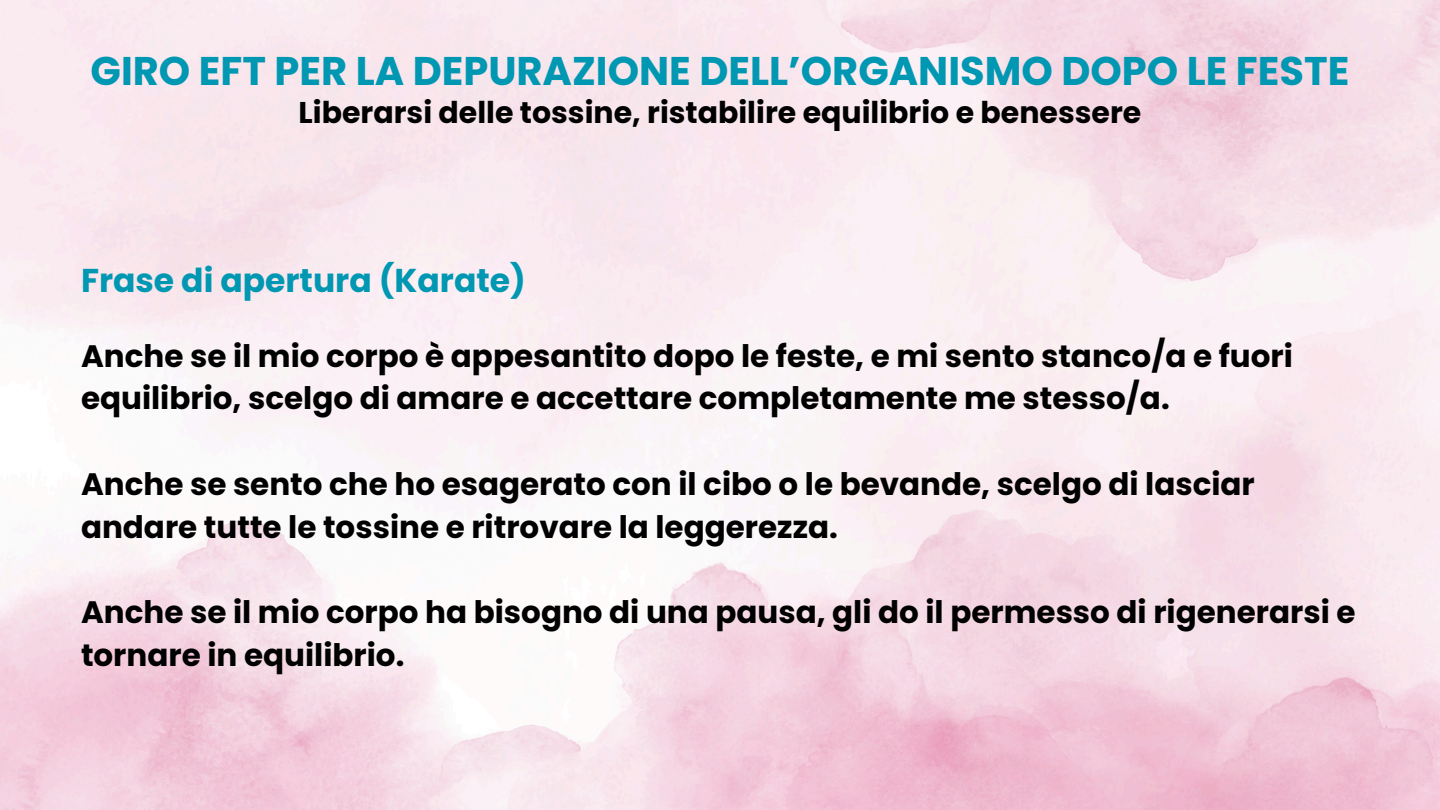
<style>
.page{position:relative;width:1440px;height:810px;background:#fff}
.page>*{position:absolute;margin:0;border:0;box-sizing:border-box;transform-origin:0 0}
.t1{font:700 40px "Poppins";color:#0097b2}
.t2{font:700 33px "Poppins";color:#0097b2}
.t3{font:700 31px/42.8px "Poppins";color:#000}
.t4{font:700 30px "Poppins";color:#000}
</style>
<div class="page">
<p class="t1" style="left:91px;top:43px;width:1260px">GIRO EFT PER LA DEPURAZIONE DELL’ORGANISMO DOPO LE FESTE</p>
<h1 class="t4" style="left:299px;top:91px;width:844px">Liberarsi delle tossine, ristabilire equilibrio e benessere</h1>
<p class="t2" style="left:81px;top:258px;width:446px">Frase di apertura (Karate)</p>
<p class="t3" style="left:81px;top:334px;width:1213px">Anche se il mio corpo è appesantito dopo le feste, e mi sento stanco/a e fuori equilibrio, scelgo di amare e accettare completamente me stesso/a.</p>
<p class="t3" style="left:81px;top:463px;width:1175px">Anche se sento che ho esagerato con il cibo o le bevande, scelgo di lasciar andare tutte le tossine e ritrovare la leggerezza.</p>
<p class="t3" style="left:81px;top:591px;width:1276px">Anche se il mio corpo ha bisogno di una pausa, gli do il permesso di rigenerarsi e tornare in equilibrio.</p>
</div>
